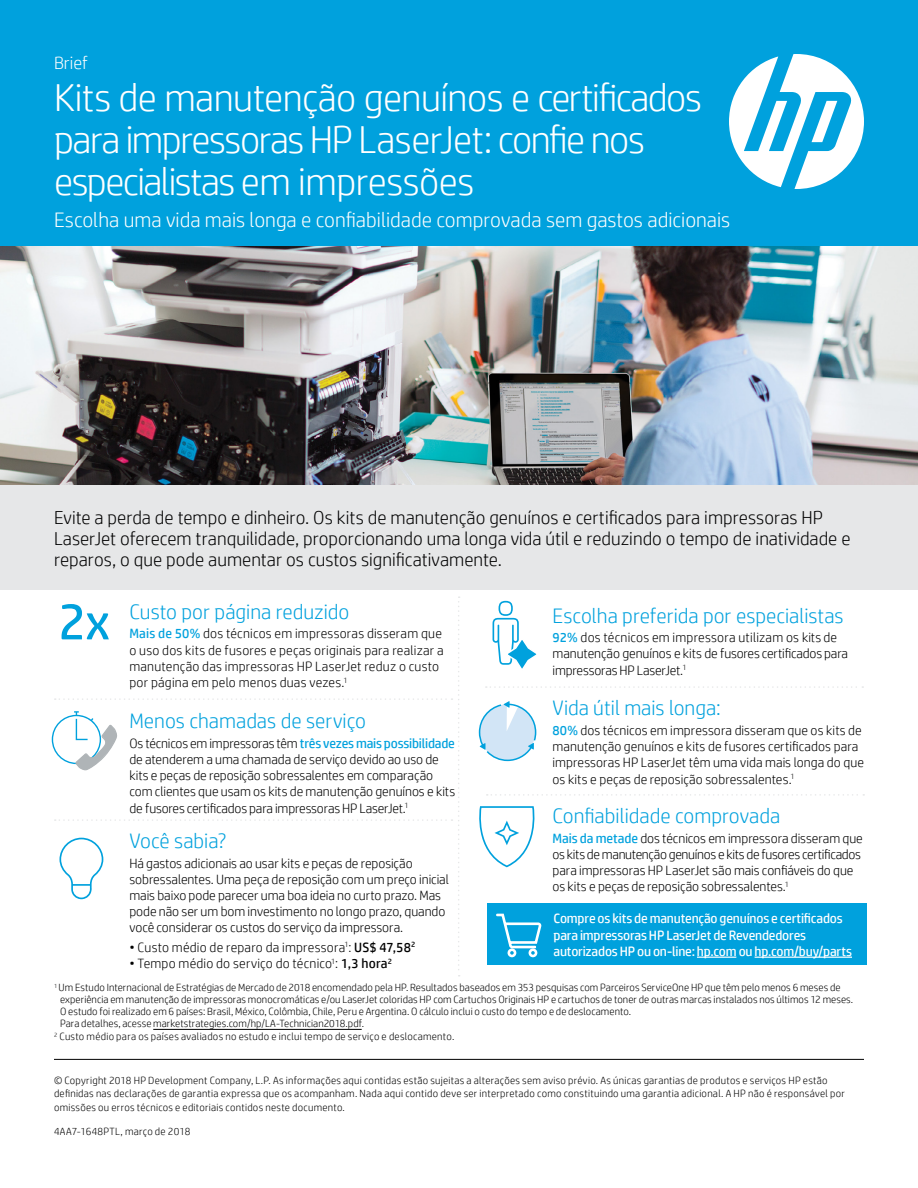
<style>
.page{position:relative;width:918px;height:1188px;background:#fff}
.page>*{position:absolute;margin:0;border:0;box-sizing:border-box;transform-origin:0 0}
.t1{font:51px "HP Simplified";color:#00a1dd}
.t2{font:300 39px/42px "HP Simplified";letter-spacing:-.035em;color:#fff}
.t3{font:300 21px "HP Simplified";color:#00a1dd}
.t4{font:300 21px "HP Simplified";color:#fff}
.t5{font:300 18.75px/21px "HP Simplified";color:#000}
.t6{font:300 18px "HP Simplified";color:#fff}
.t7{font:300 13.5px/16.2px "HP Simplified";letter-spacing:-.005em;color:#000}
.t8{font:300 13.5px/16.2px "HP Simplified";letter-spacing:.015em;color:#000}
.t9{font:13.5px/16.2px "HP Simplified";letter-spacing:-.015em;color:#fff}
.t10{font:300 10.5px/13.5px "HP Simplified";letter-spacing:.01em;color:#000}
.s1{font-weight:400;color:#00a1dd}
.s2{font-weight:400}
</style>
<div class="page">
<img style="left:0;top:245px;width:918px;height:240px">
<div style="left:0;top:0;width:918px;height:245px;background:#00a1dd"></div>
<svg style="left:729px;top:54px;width:135px;height:135px"></svg>
<svg style="left:493px;top:601px;width:44px;height:68px"></svg>
<svg style="left:479px;top:701px;width:57px;height:60px"></svg>
<svg style="left:479px;top:806px;width:56px;height:61px"></svg>
<div style="left:487px;top:904px;width:379px;height:61px;background:#00a1dd"></div>
<svg style="left:486px;top:686px;width:377px;height:2px"></svg>
<svg style="left:487px;top:794px;width:377px;height:2px"></svg>
<hr style="left:54px;top:1059px;width:810px;height:1px;background:#000">
<svg style="left:52px;top:596px;width:408px;height:381px"></svg>
<div style="left:0;top:485px;width:918px;height:104px;background:#e6e7e8"></div>
<hr style="left:153px;top:1029px;width:209px;height:1px;background:#000">
<svg style="left:496px;top:913px;width:46px;height:45px"></svg>
<hr style="left:697px;top:957px;width:39px;height:1px;background:#fff">
<hr style="left:755px;top:957px;width:97px;height:1px;background:#fff">
<h3 class="t6" style="left:54px;top:52px;width:35px">Brief</h3>
<h2 class="t2" style="left:54px;top:76px;width:649px">Kits de manutenção genuínos e certificados para impressoras HP LaserJet: confie nos especialistas em impressões</h2>
<h3 class="t4" style="left:54px;top:208px;width:678px">Escolha uma vida mais longa e confiabilidade comprovada sem gastos adicionais</h3>
<p class="t5" style="left:54px;top:506px;width:798px">Evite a perda de tempo e dinheiro. Os kits de manutenção genuínos e certificados para impressoras HP<br>LaserJet oferecem tranquilidade, proporcionando uma longa vida útil e reduzindo o tempo de inatividade e reparos, o que pode aumentar os custos significativamente.</p>
<h1 class="t1" style="left:58px;top:593px;width:53px">2x</h1>
<h3 class="t3" style="left:129px;top:600px;width:222px">Custo por página reduzido</h3>
<p class="t8" style="left:129px;top:626px;width:316px"><span class="s1">Mais de 50%</span> dos técnicos em impressoras disseram que o uso dos kits de fusores e peças originais para realizar a manutenção das impressoras HP LaserJet reduz o custo por página em pelo menos duas vezes.<sup>1</sup></p>
<h3 class="t3" style="left:129px;top:709px;width:238px">Menos chamadas de serviço</h3>
<p class="t7" style="left:129px;top:735px;width:327px">Os técnicos em impressoras têm <span class="s1">três vezes mais possibilidade </span>de atenderem a uma chamada de serviço devido ao uso de kits e peças de reposição sobressalentes em comparação com clientes que usam os kits de manutenção genuínos e kits de fusores certificados para impressoras HP LaserJet.<sup>1</sup></p>
<h3 class="t3" style="left:129px;top:829px;width:99px">Você sabia?</h3>
<p class="t7" style="left:129px;top:855px;width:321px">Há gastos adicionais ao usar kits e peças de reposição sobressalentes. Uma peça de reposição com um preço inicial mais baixo pode parecer uma boa ideia no curto prazo. Mas pode não ser um bom investimento no longo prazo, quando você considerar os custos do serviço da impressora.</p>
<p class="t8" style="left:129px;top:939px;width:287px">• Custo médio de reparo da impressora<sup>1</sup>: <span class="s2">US$ 47,58</span><sup>2</sup></p>
<p class="t8" style="left:129px;top:955px;width:264px">• Tempo médio do serviço do técnico<sup>1</sup>: <span class="s2">1,3 hora</span><sup>2</sup></p>
<h3 class="t3" style="left:553px;top:604px;width:293px">Escolha preferida por especialistas</h3>
<p class="t7" style="left:553px;top:629px;width:297px"><span class="s1">92%</span> dos técnicos em impressora utilizam os kits de manutenção genuínos e kits de fusores certificados para impressoras HP LaserJet.<sup>1</sup></p>
<h3 class="t3" style="left:553px;top:696px;width:170px">Vida útil mais longa:</h3>
<p class="t7" style="left:553px;top:722px;width:313px"><span class="s1">80%</span> dos técnicos em impressora disseram que os kits de manutenção genuínos e kits de fusores certificados para impressoras HP LaserJet têm uma vida mais longa do que os kits e peças de reposição sobressalentes.<sup>1</sup></p>
<h3 class="t3" style="left:553px;top:804px;width:229px">Confiabilidade comprovada</h3>
<p class="t7" style="left:553px;top:830px;width:312px"><span class="s1">Mais da metade</span> dos técnicos em impressora disseram que os kits de manutenção genuínos e kits de fusores certificados para impressoras HP LaserJet são mais confiáveis do que os kits e peças de reposição sobressalentes.<sup>1</sup></p>
<p class="t9" style="left:554px;top:910px;width:300px">Compre os kits de manutenção genuínos e certificados para impressoras HP LaserJet de Revendedores autorizados HP ou on-line: hp.com ou hp.com/buy/parts</p>
<p class="t10" style="left:54px;top:981px;width:788px"><sup>1</sup> Um Estudo Internacional de Estratégias de Mercado de 2018 encomendado pela HP. Resultados baseados em 353 pesquisas com Parceiros ServiceOne HP que têm pelo menos 6 meses de</p>
<p class="t10" style="left:60px;top:993px;width:795px">experiência em manutenção de impressoras monocromáticas e/ou LaserJet coloridas HP com Cartuchos Originais HP e cartuchos de toner de outras marcas instalados nos últimos 12 meses.</p>
<p class="t10" style="left:60px;top:1005px;width:573px">O estudo foi realizado em 6 países: Brasil, México, Colômbia, Chile, Peru e Argentina. O cálculo inclui o custo do tempo e de deslocamento.</p>
<p class="t10" style="left:60px;top:1017px;width:306px">Para detalhes, acesse marketstrategies.com/hp/LA-Technician2018.pdf.</p>
<p class="t10" style="left:54px;top:1030px;width:402px"><sup>2</sup> Custo médio para os países avaliados no estudo e inclui tempo de serviço e deslocamento.</p>
<p class="t10" style="left:54px;top:1073px;width:792px">© Copyright 2018 HP Development Company, L.P. As informações aqui contidas estão sujeitas a alterações sem aviso prévio. As únicas garantias de produtos e serviços HP estão definidas nas declarações de garantia expressa que os acompanham. Nada aqui contido deve ser interpretado como constituindo uma garantia adicional. A HP não é responsável por omissões ou erros técnicos e editoriais contidos neste documento.</p>
<p class="t10" style="left:54px;top:1124px;width:138px">4AA7-1648PTL, março de 2018</p>
</div>
